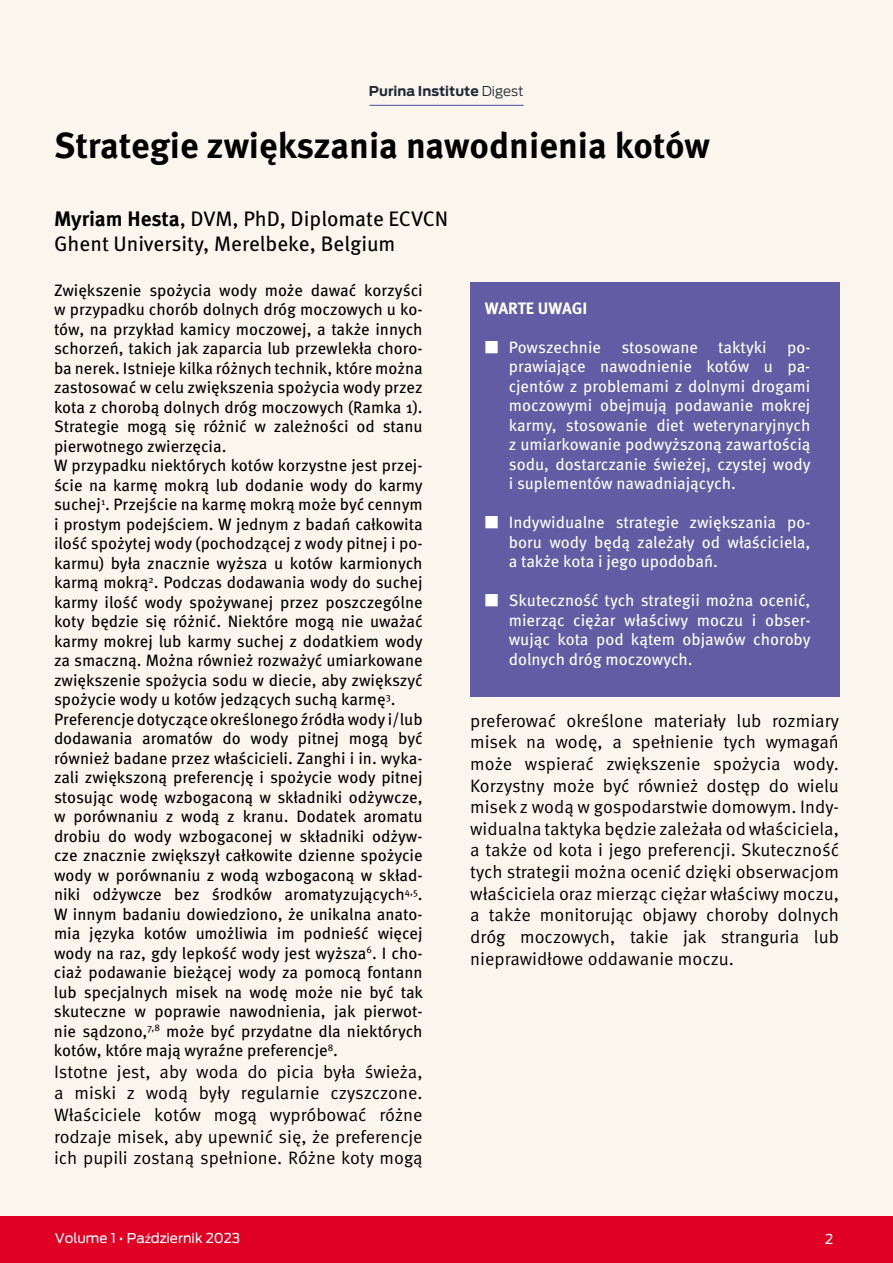
<style>
.page{position:relative;width:893px;height:1263px;background:#fbf6ed}
.page>*{position:absolute;margin:0;border:0;box-sizing:border-box;transform-origin:0 0}
.t1{font:700 36px "Meta Pro";color:#000}
.t2{font:21px/25.2px "Meta Pro";color:#000}
.t3{font:18px/21.6px "Meta Pro Norm";color:#000;text-align:justify}
.t4{font:16.5px/19.5px "Meta Pro";color:#000}
.t5{font:16.5px/19.5px "Meta Pro";letter-spacing:-.005em;color:#fff;text-align:justify}
.t6{font:700 16.5px "Meta Pro";letter-spacing:-.005em;color:#fff}
.t7{font:13.5px "Antenna";color:#fff}
.t8{font:700 13.5px "Antenna";color:#212834}
.s1{font-weight:300}
.s2{font-weight:700}
.s3{font-family:"Myriad Pro"}
</style>
<div class="page">
<hr style="left:369px;top:105px;width:155px;height:1px;background:#615ca3">
<div style="left:0;top:1216px;width:893px;height:47px;background:#df0023"></div>
<div style="left:470px;top:282px;width:370px;height:415px;background:#615ca3"></div>
<p class="t8" style="left:369px;top:83px;width:156px">Purina Institute <span class="s1">Digest</span></p>
<h1 class="t1" style="left:54px;top:117px;width:657px">Strategie zwiększania nawodnienia kotów</h1>
<p class="t2" style="left:54px;top:205px;width:396px"><span class="s2">Myriam Hesta</span>, DVM, PhD, Diplomate ECVCN<br>Ghent University, Merelbeke, Belgium</p>
<p class="t4" style="left:54px;top:279px;width:371px">Zwiększenie spożycia wody może dawać korzyści w przypadku chorób dolnych dróg moczowych u ko&shy;tów, na przykład kamicy moczowej, a także innych schorzeń, takich jak zaparcia lub przewlekła choro&shy;ba nerek. Istnieje kilka różnych technik, które można zastosować w celu zwiększenia spożycia wody przez kota z chorobą dolnych dróg moczowych (Ramka 1).<br>Strategie mogą się różnić w zależności od stanu pierwotnego zwierzęcia.<br>W przypadku niektórych kotów korzystne jest przej&shy;ście na karmę mokrą lub dodanie wody do karmy suchej<sup>1</sup>. Przejście na karmę mokrą może być cennym i prostym podejściem. W jednym z badań całkowita ilość spożytej wody (pochodzącej z wody pitnej i po&shy;karmu) była znacznie wyższa u kotów karmionych karmą mokrą<sup>2</sup>. Podczas dodawania wody do suchej karmy ilość wody spożywanej przez poszczególne koty będzie się różnić. Niektóre mogą nie uważać karmy mokrej lub karmy suchej z dodatkiem wody za smaczną. Można również rozważyć umiarkowane zwiększenie spożycia sodu w diecie, aby zwiększyć spożycie wody u kotów jedzących suchą karmę<sup>3</sup>.<br>Preferencje dotyczące określonego źródła wody i/lub dodawania aromatów do wody pitnej mogą być również badane przez właścicieli. Zanghi i in. wyka&shy;zali zwiększoną preferencję i spożycie wody pitnej stosując wodę wzbogaconą w składniki odżywcze, w porównaniu z wodą z kranu. Dodatek aromatu drobiu do wody wzbogaconej w składniki odżyw&shy;cze znacznie zwiększył całkowite dzienne spożycie wody w porównaniu z wodą wzbogaconą w skład&shy;niki odżywcze bez środków aromatyzujących<sup>4,5</sup>.<br>W innym badaniu dowiedziono, że unikalna anato&shy;mia języka kotów umożliwia im podnieść więcej wody na raz, gdy lepkość wody jest wyższa<sup>6</sup>. I cho&shy;ciaż podawanie bieżącej wody za pomocą fontann lub specjalnych misek na wodę może nie być tak skuteczne w poprawie nawodnienia, jak pierwot&shy;nie sądzono,<sup>7,8</sup> może być przydatne dla niektórych kotów, które mają wyraźne preferencje<sup>8</sup>.</p>
<p class="t3" style="left:54px;top:1060px;width:370px">Istotne jest, aby woda do picia była świeża, a miski z wodą były regularnie czyszczone.<br>Właściciele kotów mogą wypróbować różne rodzaje misek, aby upewnić się, że preferencje ich pupili zostaną spełnione. Różne koty mogą</p>
<p class="t6" style="left:485px;top:295px;width:104px">WARTE UWAGI</p>
<p class="t5" style="left:509px;top:336px;width:303px;text-indent:-24px">■ Powszechnie stosowane taktyki po&shy;prawiające nawodnienie kotów u pa&shy;cjentów z problemami z dolnymi drogami moczowymi obejmują podawanie mokrej karmy, stosowanie diet weterynaryjnych z umiarkowanie podwyższoną zawartością sodu, dostarczanie świeżej, czystej wody i suplementów nawadniających.</p>
<p class="t5" style="left:509px;top:512px;width:303px;text-indent:-24px">■ Indywidualne strategie zwiększania po&shy;boru wody będą zależały od właściciela, a także kota i jego upodobań.</p>
<p class="t5" style="left:509px;top:590px;width:303px;text-indent:-24px">■ Skuteczność tych strategii można ocenić, mierząc ciężar właściwy moczu i obser&shy;wując kota pod kątem objawów choroby dolnych dróg moczowych.</p>
<p class="t3" style="left:470px;top:709px;width:370px">preferować określone materiały lub rozmiary misek na wodę, a spełnienie tych wymagań może wspierać zwiększenie spożycia wody.<br>Korzystny może być również dostęp do wielu misek z wodą w gospodarstwie domowym. Indy&shy;widualna taktyka będzie zależała od właściciela, a także od kota i jego preferencji. Skuteczność tych strategii można ocenić dzięki obserwacjom właściciela oraz mierząc ciężar właściwy moczu, a także monitorując objawy choroby dolnych dróg moczowych, takie jak stranguria lub nieprawidłowe oddawanie moczu.</p>
<p class="t7" style="left:55px;top:1230px;width:187px">Volume 1 • Pa<span class="s3">ź</span>dziernik 2023</p>
<p class="t7" style="left:825px;top:1231px;width:10px">2</p>
</div>
